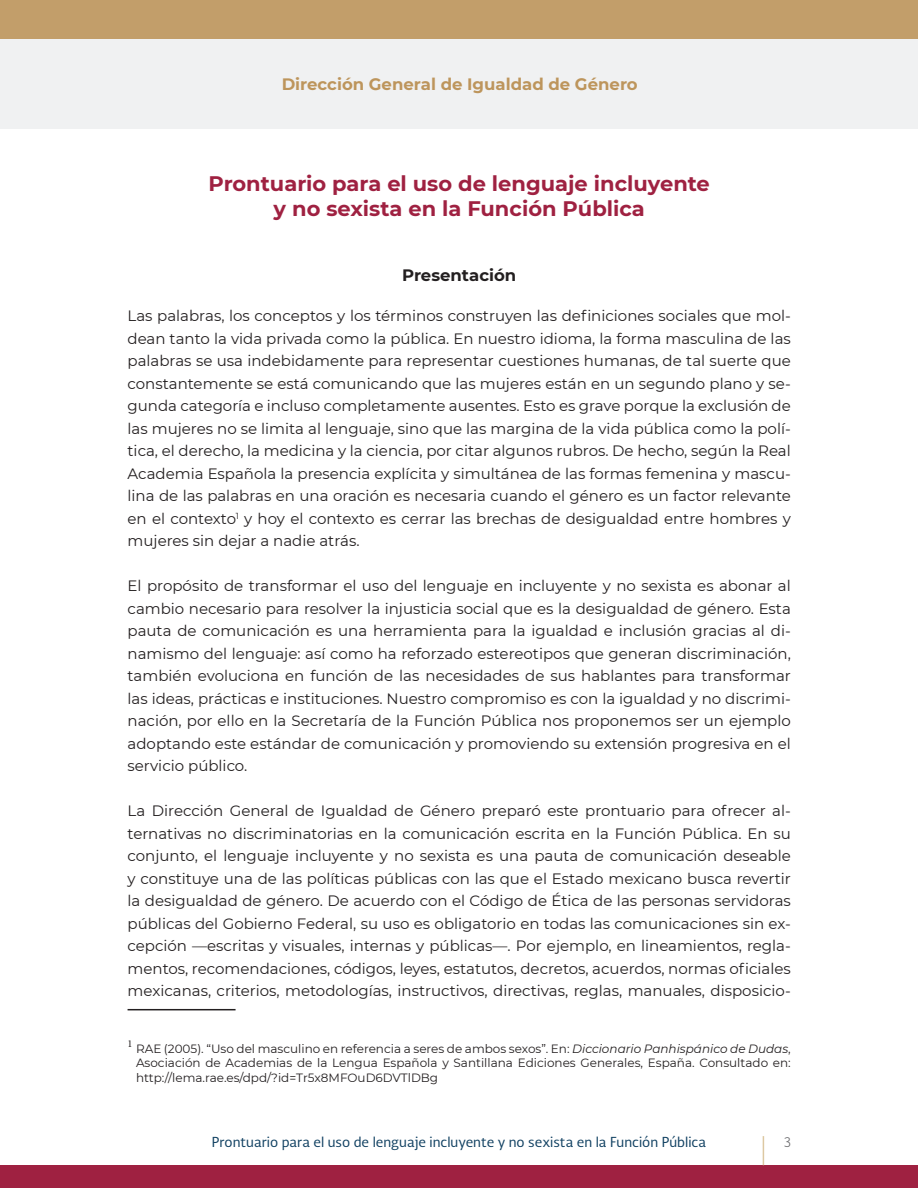
<style>
.page{position:relative;width:918px;height:1188px;background:#fff}
.page>*{position:absolute;margin:0;border:0;box-sizing:border-box;transform-origin:0 0}
.Heading_1{font:700 21px/25.2px "Montserrat";color:#9f2141;text-align:center}
.CUERPO_DE_TEXTO{font:700 16.5px "Montserrat";color:#bd955c}
.Heading_1-2{font:700 16.5px "Montserrat";color:#231f20}
.t1{font:15px/22.5px "Montserrat";color:#231f20;text-align:justify}
.CUERPO_DE_TEXTO-2{font:13.5px "Soberana Sans";color:#114162}
.t2{font:300 13.5px "Soberana Sans";color:#67676a}
.t3{font:12px/14.4px "Montserrat";color:#231f20;text-align:justify}
.t4{font:10.5px "Minion Pro";color:#231f20}
.s1{font-style:italic}
</style>
<div class="page">
<div style="left:0;top:0;width:918px;height:128px;background:#f0f1f2"></div>
<div style="left:0;top:0;width:918px;height:38px;background:#c29e6a"></div>
<div style="left:0;top:1165px;width:918px;height:23px;background:#9f2141"></div>
<svg style="left:763px;top:1136px;width:1px;height:29px"></svg>
<hr style="left:128px;top:1009px;width:108px;height:1px;background:#231f20">
<p class="CUERPO_DE_TEXTO" style="left:282px;top:72px;width:358px">Dirección General de Igualdad de Género</p>
<p class="Heading_1" style="left:209px;top:170px;width:503px">Prontuario para el uso de lenguaje incluyente y no sexista en la Función Pública</p>
<p class="Heading_1-2" style="left:402px;top:263px;width:116px">Presentación</p>
<p class="t1" style="left:128px;top:304px;width:665px">Las palabras, los conceptos y los términos construyen las definiciones sociales que mol&shy;dean tanto la vida privada como la pública. En nuestro idioma, la forma masculina de las palabras se usa indebidamente para representar cuestiones humanas, de tal suerte que constantemente se está comunicando que las mujeres están en un segundo plano y se&shy;gunda categoría e incluso completamente ausentes. Esto es grave porque la exclusión de las mujeres no se limita al lenguaje, sino que las margina de la vida pública como la polí&shy;tica, el derecho, la medicina y la ciencia, por citar algunos rubros. De hecho, según la Real Academia Española la presencia explícita y simultánea de las formas femenina y mascu&shy;lina de las palabras en una oración es necesaria cuando el género es un factor relevante en el contexto<sup>1</sup> y hoy el contexto es cerrar las brechas de desigualdad entre hombres y mujeres sin dejar a nadie atrás.</p>
<p class="t1" style="left:128px;top:574px;width:665px">El propósito de transformar el uso del lenguaje en incluyente y no sexista es abonar al cambio necesario para resolver la injusticia social que es la desigualdad de género. Esta pauta de comunicación es una herramienta para la igualdad e inclusión gracias al di&shy;namismo del lenguaje: así como ha reforzado estereotipos que generan discriminación, también evoluciona en función de las necesidades de sus hablantes para transformar las ideas, prácticas e instituciones. Nuestro compromiso es con la igualdad y no discrimi&shy;nación, por ello en la Secretaría de la Función Pública nos proponemos ser un ejemplo adoptando este estándar de comunicación y promoviendo su extensión progresiva en el servicio público.</p>
<p class="t1" style="left:128px;top:799px;width:665px">La Dirección General de Igualdad de Género preparó este prontuario para ofrecer al&shy;ternativas no discriminatorias en la comunicación escrita en la Función Pública. En su conjunto, el lenguaje incluyente y no sexista es una pauta de comunicación deseable y constituye una de las políticas públicas con las que el Estado mexicano busca revertir la desigualdad de género. De acuerdo con el Código de Ética de las personas servidoras públicas del Gobierno Federal, su uso es obligatorio en todas las comunicaciones sin ex&shy;cepción —escritas y visuales, internas y públicas—. Por ejemplo, en lineamientos, regla&shy;mentos, recomendaciones, códigos, leyes, estatutos, decretos, acuerdos, normas oficiales mexicanas, criterios, metodologías, instructivos, directivas, reglas, manuales, disposicio-</p>
<p class="t4" style="left:128px;top:1037px;width:7px">1</p>
<p class="t3" style="left:136px;top:1041px;width:656px">RAE (2005). “Uso del masculino en referencia a seres de ambos sexos”. En: <span class="s1">Diccionario Panhispánico de Dudas</span>, Asociación de Academias de la Lengua Española y Santillana Ediciones Generales, España. Consultado en: http://lema.rae.es/dpd/?id=Tr5x8MFOuD6DVTlDBg</p>
<p class="CUERPO_DE_TEXTO-2" style="left:212px;top:1133px;width:496px">Prontuario para el uso de lenguaje incluyente y no sexista en la Función Pública</p>
<p class="t2" style="left:783px;top:1133px;width:10px">3</p>
</div>
